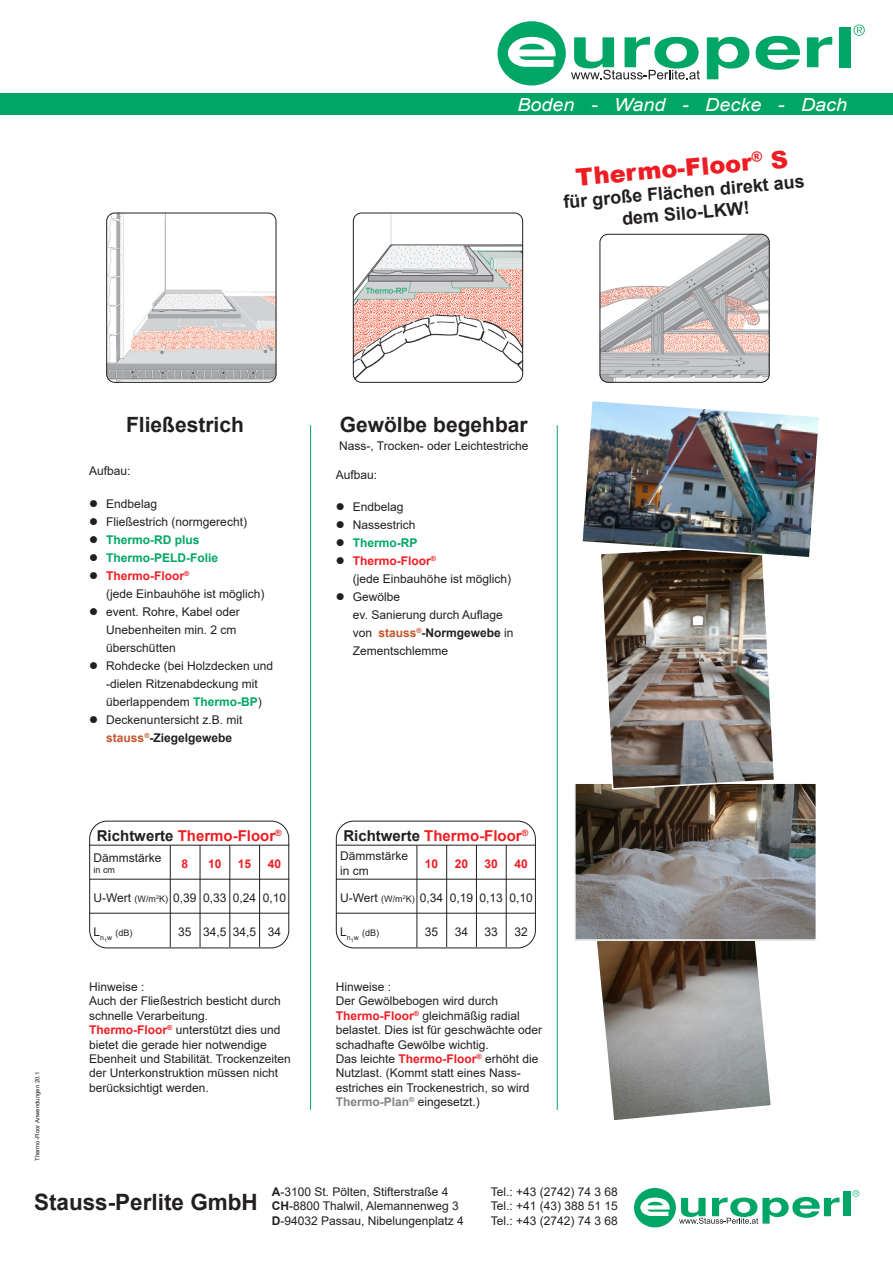
<style>
.page{position:relative;width:893px;height:1263px;background:#fff}
.page>*{position:absolute;margin:0;border:0;box-sizing:border-box;transform-origin:0 0}
.t1{font:900 24px "Arial";color:#ee1d23}
.t2{font:700 22.5px "Arial";color:#231f20}
.t3{font:700 21px "Arial";color:#231f20}
.t4{font:700 18px/21.6px "Arial";color:#231f20;text-align:center}
.t5{font:italic 18px "Arial";color:#fff;scale:1.1 1}
.t6{font:700 15px "Arial";color:#ee1d23}
.t7{font:12px/14.4px "Arial";color:#231f20}
.t8{font:700 12px "Arial";color:#00a665}
.t9{font:700 12px "Arial";color:#ee1d23}
.t10{font:9px "Arial";color:#231f20}
.t11{font:6px "Arial";color:#231f20}
.s1{color:#231f20}
.s2{font-weight:700;color:#ee1d23}
.s3{font-weight:700;color:#00a665}
.s4{font-weight:700;color:#c2562e}
.s5{font-weight:700}
.s6{font-size:9px}
.s7{font-size:12px}
.s8{font-weight:700;color:#808285}
</style>
<div class="page">
<svg style="left:597px;top:941px;width:174px;height:179px"></svg>
<div style="left:844px;top:1191px;width:7px;height:25px;background:#00a665"></div>
<svg style="left:852px;top:1190px;width:7px;height:7px"></svg>
<div style="left:634px;top:1188px;width:42px;height:39px;background:#00a665;border-radius:50%"></div>
<svg style="left:640px;top:1197px;width:30px;height:19px"></svg>
<svg style="left:679px;top:1197px;width:160px;height:27px"></svg>
<img style="left:108px;top:213px;width:168px;height:168px">
<div style="left:106px;top:213px;width:170px;height:170px;border:1px solid #231f20;border-radius:8px"></div>
<div style="left:89px;top:821px;width:200px;height:127px;border:1px solid #231f20;border-radius:18px"></div>
<hr style="left:89px;top:845px;width:200px;height:1px;background:#231f20">
<hr style="left:89px;top:879px;width:200px;height:1px;background:#231f20">
<hr style="left:89px;top:913px;width:200px;height:1px;background:#231f20">
<hr style="left:170px;top:845px;width:1px;height:102px;background:#231f20">
<hr style="left:230px;top:845px;width:1px;height:102px;background:#231f20">
<hr style="left:200px;top:845px;width:1px;height:102px;background:#231f20">
<hr style="left:259px;top:845px;width:1px;height:102px;background:#231f20">
<img style="left:353px;top:213px;width:170px;height:167px">
<div style="left:353px;top:213px;width:170px;height:170px;border:1px solid #231f20;border-radius:8px"></div>
<div style="left:336px;top:821px;width:200px;height:127px;border:1px solid #231f20;border-radius:18px"></div>
<hr style="left:336px;top:845px;width:200px;height:1px;background:#231f20">
<hr style="left:336px;top:879px;width:200px;height:1px;background:#231f20">
<hr style="left:336px;top:913px;width:200px;height:1px;background:#231f20">
<hr style="left:417px;top:845px;width:1px;height:102px;background:#231f20">
<hr style="left:476px;top:845px;width:1px;height:102px;background:#231f20">
<hr style="left:446px;top:845px;width:1px;height:102px;background:#231f20">
<hr style="left:506px;top:845px;width:1px;height:102px;background:#231f20">
<hr style="left:310px;top:425px;width:1px;height:685px;background:#00a665">
<hr style="left:557px;top:425px;width:1px;height:685px;background:#00a665">
<img style="left:600px;top:234px;width:168px;height:147px">
<div style="left:600px;top:234px;width:170px;height:149px;border:1px solid #231f20;border-radius:8px"></div>
<img style="left:577px;top:785px;width:237px;height:153px">
<div style="left:574px;top:782px;width:243px;height:159px;border:2px solid #fff"></div>
<img style="left:580px;top:401px;width:239px;height:389px">
<div style="left:0;top:94px;width:893px;height:21px;background:#00a665"></div>
<svg style="left:807px;top:36px;width:25px;height:31px"></svg>
<div style="left:839px;top:27px;width:12px;height:40px;background:#00a665"></div>
<svg style="left:853px;top:25px;width:12px;height:11px"></svg>
<div style="left:497px;top:21px;width:69px;height:64px;background:#00a665;border-radius:50%"></div>
<svg style="left:508px;top:36px;width:48px;height:31px"></svg>
<svg style="left:707px;top:36px;width:93px;height:43px"></svg>
<svg style="left:571px;top:36px;width:129px;height:43px"></svg>
<h3 class="t5" style="left:517px;top:93px;width:301px">Boden - Wand - Decke - Dach</h3>
<h1 class="t1" style="left:574px;top:160px;width:215px;rotate:-5deg">Thermo-Floor<sup>®</sup> S</h1>
<h3 class="t4" style="left:562px;top:191px;width:244px;rotate:-5deg">für große Flächen direkt aus dem Silo-LKW!</h3>
<p class="t11" style="left:33px;top:1161px;width:91px;rotate:-90deg">Thermo-Floor Anwendungen 20.1</p>
<h3 class="t3" style="left:126px;top:410px;width:119px">Fließestrich</h3>
<p class="t7" style="left:89px;top:464px;width:43px">Aufbau:</p>
<p class="t7" style="left:89px;top:496px;width:69px">● Endbelag</p>
<p class="t7" style="left:89px;top:514px;width:159px">● Fließestrich (normgerecht)</p>
<p class="t8" style="left:89px;top:531px;width:112px"><span class="s1">●</span> Thermo-RD plus</p>
<p class="t8" style="left:89px;top:549px;width:131px"><span class="s1">●</span> Thermo-PELD-Folie</p>
<p class="t7" style="left:106px;top:566px;width:160px;line-height:18px;text-indent:-17px">● <span class="s2">Thermo-Floor</span><sup>®<br></sup>(jede Einbauhöhe ist möglich)</p>
<p class="t7" style="left:106px;top:602px;width:135px;line-height:18px;text-indent:-17px">● event. Rohre, Kabel oder<br>Unebenheiten min. 2 cm überschütten</p>
<p class="t7" style="left:89px;top:656px;width:185px;line-height:18px;text-align:center">● Rohdecke (bei Holzdecken und -dielen Ritzenabdeckung mit überlappendem <span class="s3">Thermo-BP</span>)</p>
<p class="t7" style="left:89px;top:710px;width:155px;line-height:18px;text-align:center">● Deckenuntersicht z.B. mit <span class="s4">stauss</span><sup>®</sup><span class="s5">-Ziegelgewebe</span></p>
<p class="t6" style="left:97px;top:825px;width:186px"><span class="s1">Richtwerte</span> Thermo-Floor<sup>®</sup></p>
<p class="t7" style="left:94px;top:851px;width:70px">Dämmstärke</p>
<p class="t10" style="left:94px;top:864px;width:23px">in cm</p>
<p class="t7" style="left:94px;top:890px;width:194px">U-Wert <span class="s6">(W/m</span><sup>2</sup><span class="s6">K)</span> 0,39 0,33 0,24 0,10</p>
<p class="t10" style="left:94px;top:926px;width:40px"><span class="s7">L</span><sub>n</sub><sub>1</sub><sub>w</sub> (dB)</p>
<p class="t9" style="left:182px;top:855px;width:8px">8</p>
<p class="t9" style="left:208px;top:855px;width:15px">10</p>
<p class="t9" style="left:238px;top:855px;width:15px">15</p>
<p class="t9" style="left:268px;top:855px;width:15px">40</p>
<p class="t7" style="left:178px;top:924px;width:105px">35 34,5 34,5 34</p>
<p class="t7" style="left:89px;top:979px;width:203px">Hinweise :<br>Auch der Fließestrich besticht durch schnelle Verarbeitung.<br><span class="s2">Thermo-Floor</span><sup>®</sup> unterstützt dies und bietet die gerade hier notwendige<br>Ebenheit und Stabilität. Trockenzeiten der Unterkonstruktion müssen nicht berücksichtigt werden.</p>
<h3 class="t3" style="left:340px;top:410px;width:189px">Gewölbe begehbar</h3>
<p class="t7" style="left:339px;top:438px;width:191px">Nass-, Trocken- oder Leichtestriche</p>
<p class="t7" style="left:336px;top:467px;width:43px">Aufbau:</p>
<p class="t7" style="left:336px;top:500px;width:69px">● Endbelag</p>
<p class="t7" style="left:336px;top:518px;width:81px">● Nassestrich</p>
<p class="t8" style="left:336px;top:535px;width:83px"><span class="s1">●</span> Thermo-RP</p>
<p class="t7" style="left:353px;top:552px;width:160px;line-height:18px;text-indent:-17px">● <span class="s2">Thermo-Floor</span><sup>®<br></sup>(jede Einbauhöhe ist möglich)</p>
<p class="t7" style="left:353px;top:588px;width:162px;line-height:18px;text-indent:-17px">● Gewölbe<br>ev. Sanierung durch Auflage von <span class="s4">stauss</span><sup>®</sup><span class="s5">-Normgewebe</span> in<br>Zementschlemme</p>
<p class="t6" style="left:343px;top:825px;width:186px"><span class="s1">Richtwerte</span> Thermo-Floor<sup>®</sup></p>
<p class="t7" style="left:340px;top:849px;width:70px">Dämmstärke in cm</p>
<p class="t7" style="left:340px;top:890px;width:194px">U-Wert <span class="s6">(W/m</span><sup>2</sup><span class="s6">K)</span> 0,34 0,19 0,13 0,10</p>
<p class="t10" style="left:340px;top:926px;width:40px"><span class="s7">L</span><sub>n</sub><sub>1</sub><sub>w</sub> (dB)</p>
<p class="t9" style="left:425px;top:855px;width:15px">10</p>
<p class="t9" style="left:455px;top:855px;width:15px">20</p>
<p class="t9" style="left:484px;top:855px;width:15px">30</p>
<p class="t9" style="left:515px;top:855px;width:15px">40</p>
<p class="t7" style="left:425px;top:924px;width:15px">35</p>
<p class="t7" style="left:455px;top:924px;width:15px">34</p>
<p class="t7" style="left:484px;top:924px;width:15px">33</p>
<p class="t7" style="left:515px;top:924px;width:15px">32</p>
<p class="t7" style="left:336px;top:979px;width:208px">Hinweise :<br>Der Gewölbebogen wird durch<br><span class="s2">Thermo-Floor</span><sup>®</sup> gleichmäßig radial belastet. Dies ist für geschwächte oder schadhafte Gewölbe wichtig.<br>Das leichte <span class="s2">Thermo-Floor</span><sup>®</sup> erhöht die<br>Nutzlast. (Kommt statt eines Nass&shy;estriches ein Trockenestrich, so wird<br><span class="s8">Thermo-Plan</span><sup>®</sup> eingesetzt.)</p>
<h2 class="t2" style="left:34px;top:1187px;width:225px">Stauss-Perlite GmbH</h2>
<p class="t7" style="left:272px;top:1184px;width:178px"><span class="s5">A</span>-3100 St. Pölten, Stifterstraße 4</p>
<p class="t7" style="left:491px;top:1184px;width:129px">Tel.: +43 (2742) 74 3 68</p>
<p class="t7" style="left:272px;top:1199px;width:189px"><span class="s5">CH</span>-8800 Thalwil, Alemannenweg 3</p>
<p class="t7" style="left:491px;top:1199px;width:129px">Tel.: +41 (43) 388 51 15</p>
<p class="t7" style="left:272px;top:1213px;width:194px"><span class="s5">D</span>-94032 Passau, Nibelungenplatz 4</p>
<p class="t7" style="left:491px;top:1213px;width:129px">Tel.: +43 (2742) 74 3 68</p>
</div>
